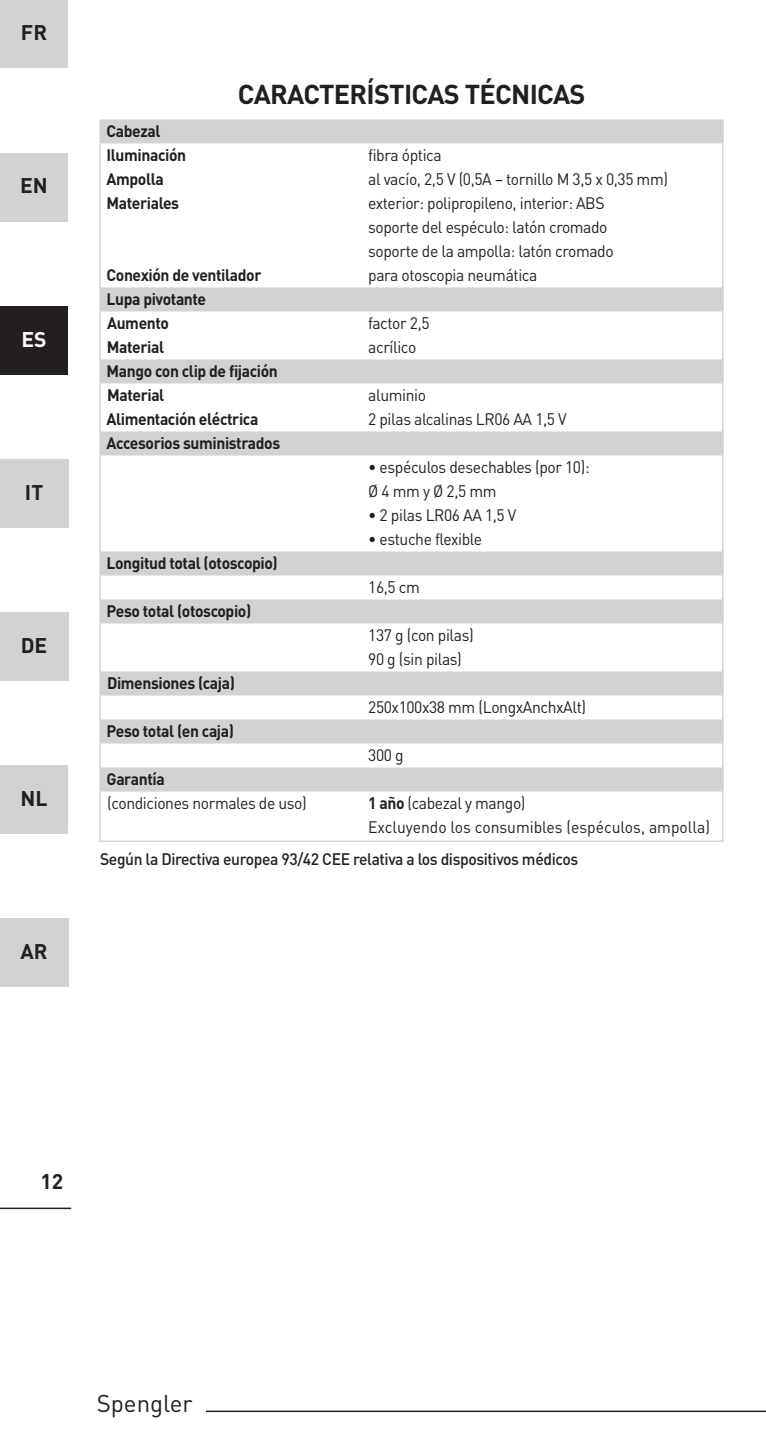
<style>
.page{position:relative;width:766px;height:1446px;background:#fff}
.page>*{position:absolute;margin:0;border:0;box-sizing:border-box;transform-origin:0 0}
.t1{font:700 27px "DIN";letter-spacing:-.025em;color:#231f20}
.t2{font:24px "DIN";color:#231f20}
.t3{font:700 21px "DIN";color:#231f20}
.t4{font:700 21px "DIN";color:#fff}
.t5{font:16.5px/24px "DIN";letter-spacing:-.025em;color:#231f20;scale:.95 1}
.t6{font:700 16.5px/24px "DIN";letter-spacing:-.025em;color:#231f20;scale:.95 1}
.t7{font:16.5px/24px "DIN";color:#231f20;scale:.95 1}
.t8{font:500 16.5px "DIN";letter-spacing:-.025em;color:#231f20;scale:.95 1}
.s1{font-weight:700}
</style>
<div class="page">
<div style="left:0;top:0;width:68px;height:68px;background:#d1d2d4"></div>
<hr style="left:0;top:1207px;width:71px;height:2px;background:#231f20">
<hr style="left:206px;top:1410px;width:559px;height:2px;background:#231f20">
<div style="left:0;top:153px;width:68px;height:68px;background:#d1d2d4"></div>
<div style="left:0;top:306px;width:68px;height:68px;background:#231f20"></div>
<div style="left:0;top:459px;width:68px;height:68px;background:#d1d2d4"></div>
<div style="left:0;top:612px;width:68px;height:68px;background:#d1d2d4"></div>
<div style="left:0;top:765px;width:68px;height:68px;background:#d1d2d4"></div>
<div style="left:0;top:918px;width:68px;height:68px;background:#d1d2d4"></div>
<div style="left:100px;top:119px;width:623px;height:24px;background:#d1d2d4"></div>
<div style="left:100px;top:287px;width:623px;height:24px;background:#d1d2d4"></div>
<div style="left:100px;top:359px;width:623px;height:24px;background:#d1d2d4"></div>
<div style="left:100px;top:431px;width:623px;height:24px;background:#d1d2d4"></div>
<div style="left:100px;top:551px;width:623px;height:24px;background:#d1d2d4"></div>
<div style="left:100px;top:599px;width:623px;height:24px;background:#d1d2d4"></div>
<div style="left:100px;top:671px;width:623px;height:24px;background:#d1d2d4"></div>
<div style="left:100px;top:719px;width:623px;height:24px;background:#d1d2d4"></div>
<div style="left:100px;top:767px;width:623px;height:24px;background:#d1d2d4"></div>
<p class="t3" style="left:21px;top:21px;width:28px">FR</p>
<p class="t3" style="left:20px;top:174px;width:29px">EN</p>
<p class="t4" style="left:21px;top:327px;width:27px">ES</p>
<p class="t3" style="left:25px;top:480px;width:20px">IT</p>
<p class="t3" style="left:21px;top:633px;width:28px">DE</p>
<p class="t3" style="left:21px;top:786px;width:28px">NL</p>
<p class="t3" style="left:20px;top:939px;width:29px">AR</p>
<p class="t6" style="left:106px;top:119px;width:85px">Cabezal<br>Iluminación</p>
<h1 class="t1" style="left:238px;top:79px;width:349px">CARACTERÍSTICAS TÉCNICAS</h1>
<p class="t5" style="left:368px;top:143px;width:79px">fibra óptica</p>
<p class="t6" style="left:106px;top:167px;width:62px">Ampolla</p>
<p class="t5" style="left:368px;top:167px;width:317px">al vacío, 2,5 V (0,5A – tornillo M 3,5 x 0,35 mm)</p>
<p class="t6" style="left:106px;top:191px;width:78px">Materiales</p>
<p class="t5" style="left:368px;top:191px;width:260px">exterior: polipropileno, interior: ABS soporte del espéculo: latón cromado soporte de la ampolla: latón cromado</p>
<p class="t6" style="left:106px;top:263px;width:164px">Conexión de ventilador</p>
<p class="t5" style="left:368px;top:263px;width:179px">para otoscopia neumática</p>
<p class="t6" style="left:106px;top:287px;width:106px">Lupa pivotante<br>Aumento</p>
<p class="t5" style="left:368px;top:311px;width:66px">factor 2,5</p>
<p class="t6" style="left:107px;top:335px;width:62px">Material</p>
<p class="t5" style="left:368px;top:335px;width:52px">acrílico</p>
<p class="t6" style="left:106px;top:359px;width:182px">Mango con clip de fijación<br>Material</p>
<p class="t5" style="left:368px;top:383px;width:62px">aluminio</p>
<p class="t6" style="left:106px;top:407px;width:161px">Alimentación eléctrica</p>
<p class="t5" style="left:368px;top:407px;width:210px">2 pilas alcalinas LR06 AA 1,5 V</p>
<p class="t6" style="left:106px;top:431px;width:184px">Accesorios suministrados</p>
<p class="t5" style="left:368px;top:455px;width:234px">• espéculos desechables (por 10):<br>Ø4mmyØ2,5mm</p>
<p class="t5" style="left:368px;top:503px;width:157px">• 2 pilas LR06 AA 1,5 V</p>
<p class="t5" style="left:368px;top:527px;width:121px">• estuche flexible</p>
<p class="t6" style="left:106px;top:551px;width:182px">Longitud total (otoscopio)</p>
<p class="t5" style="left:368px;top:575px;width:56px">16,5 cm</p>
<p class="t6" style="left:106px;top:599px;width:154px">Peso total (otoscopio)</p>
<p class="t5" style="left:368px;top:623px;width:113px">137 g (con pilas)<br>90 g (sin pilas)</p>
<p class="t6" style="left:107px;top:671px;width:136px">Dimensiones (caja)</p>
<p class="t5" style="left:368px;top:695px;width:231px">250x100x38 mm (LongxAnchxAlt)</p>
<p class="t6" style="left:106px;top:719px;width:136px">Peso total (en caja)</p>
<p class="t5" style="left:368px;top:743px;width:39px">300 g</p>
<p class="t6" style="left:106px;top:767px;width:63px">Garantía</p>
<p class="t5" style="left:107px;top:791px;width:212px">(condiciones normales de uso)</p>
<p class="t7" style="left:368px;top:791px;width:361px"><span class="s1">1 año</span> (cabezal y mango)<br>Excluyendo los consumibles (espéculos, ampolla)</p>
<p class="t8" style="left:100px;top:850px;width:504px">Según la Directiva europea 93/42 CEE relativa a los dispositivos médicos</p>
<p class="t3" style="left:41px;top:1170px;width:24px">12</p>
<h2 class="t2" style="left:97px;top:1389px;width:97px">Spengler</h2>
</div>
